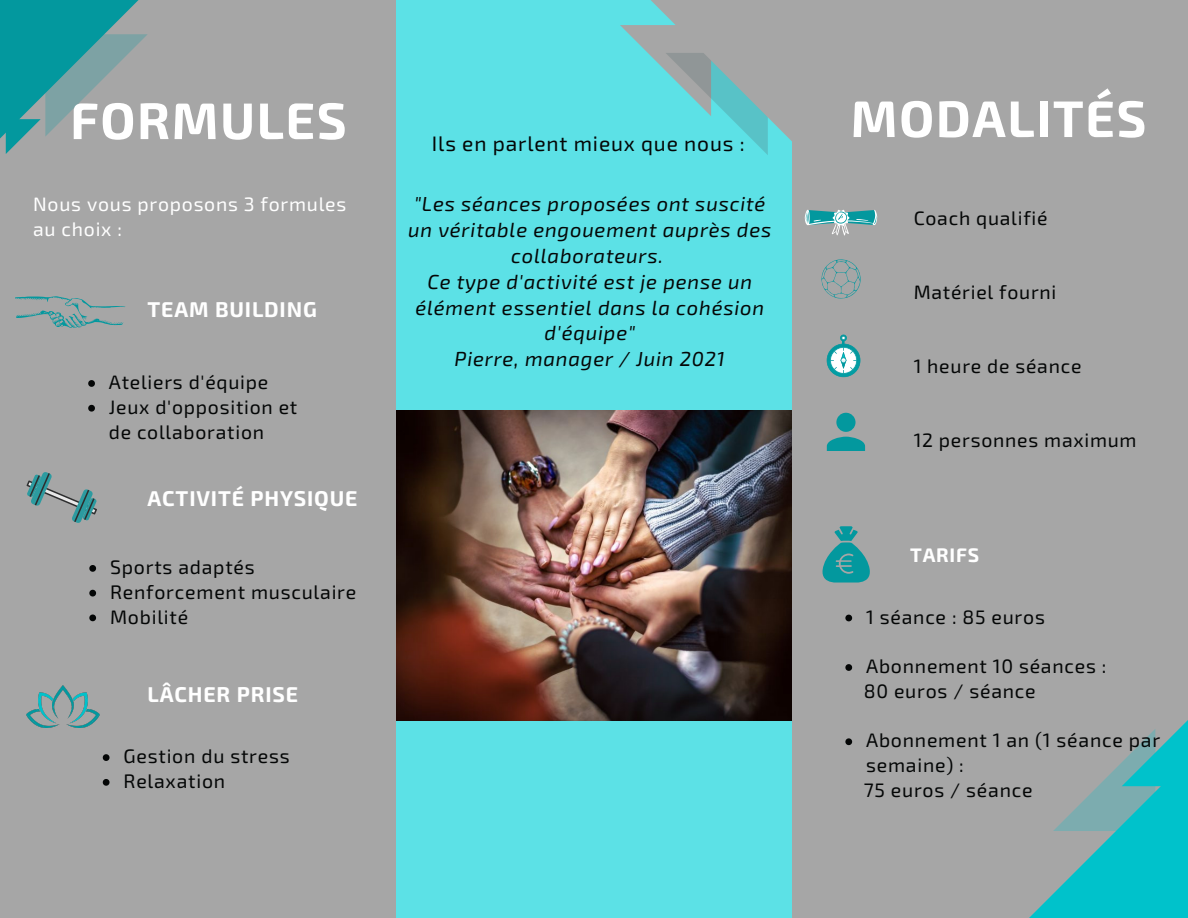
<style>
.page{position:relative;width:1188px;height:918px;background:#a6a6a6}
.page>*{position:absolute;margin:0;border:0;box-sizing:border-box;transform-origin:0 0}
.t1{font:700 51.45px "Exo 2";letter-spacing:.03em;color:#fff}
.t2{font:700 21.45px "Exo 2";letter-spacing:.04em;color:#fff}
.t3{font:21px "Exo 2";letter-spacing:.04em;color:#040606}
.t4{font:italic 20.25px/25.8px "Exo 2";letter-spacing:.04em;color:#040606;text-align:center}
.t5{font:700 19.65px "Exo 2";letter-spacing:.04em;color:#fff}
.t6{font:19.5px/24.8px "Exo 2";letter-spacing:.04em;color:#040606}
.t7{font:19.35px/24.8px "Exo 2";letter-spacing:.04em;color:#040606}
.t8{font:19.35px/24.8px "Exo 2";letter-spacing:.04em;color:#fff}
</style>
<div class="page">
<svg style="left:827px;top:335px;width:33px;height:42px"></svg>
<svg style="left:1029px;top:831px;width:159px;height:87px;fill:#00c2cb"></svg>
<svg style="left:1053px;top:720px;width:135px;height:111px"></svg>
<svg style="left:0;top:0;width:148px;height:154px"></svg>
<svg style="left:15px;top:296px;width:110px;height:32px"></svg>
<svg style="left:26px;top:472px;width:71px;height:51px"></svg>
<img style="left:26px;top:686px;width:73px;height:41px">
<svg style="left:822px;top:526px;width:48px;height:57px"></svg>
<svg style="left:805px;top:210px;width:73px;height:25px"></svg>
<svg style="left:821px;top:259px;width:40px;height:40px"></svg>
<svg style="left:827px;top:413px;width:38px;height:38px"></svg>
<div style="left:396px;top:0;width:396px;height:918px;background:#5ce1e6"></div>
<img style="left:396px;top:410px;width:396px;height:311px">
<svg style="left:88px;top:380px;width:7px;height:7px"></svg>
<svg style="left:88px;top:405px;width:7px;height:7px"></svg>
<svg style="left:89px;top:565px;width:7px;height:7px"></svg>
<svg style="left:89px;top:590px;width:7px;height:7px"></svg>
<svg style="left:89px;top:615px;width:7px;height:6px"></svg>
<svg style="left:845px;top:615px;width:7px;height:6px"></svg>
<svg style="left:845px;top:664px;width:7px;height:7px"></svg>
<svg style="left:845px;top:738px;width:7px;height:7px"></svg>
<svg style="left:103px;top:754px;width:7px;height:7px"></svg>
<svg style="left:103px;top:779px;width:7px;height:7px"></svg>
<svg style="left:620px;top:0;width:172px;height:155px"></svg>
<p class="t1" style="left:70px;top:87px;width:278px">FORMULES</p>
<p class="t3" style="left:432px;top:130px;width:314px">Ils en parlent mieux que nous :</p>
<p class="t8" style="left:33px;top:191px;width:315px">Nous vous proposons 3 formules au choix :</p>
<p class="t4" style="left:408px;top:190px;width:365px">"Les séances proposées ont suscité un véritable engouement auprès des collaborateurs.</p>
<p class="t4" style="left:415px;top:268px;width:350px">Ce type d'activité est je pense un élément essentiel dans la cohésion d'équipe"</p>
<p class="t4" style="left:455px;top:345px;width:272px">Pierre, manager / Juin 2021</p>
<p class="t2" style="left:148px;top:295px;width:171px">TEAM BUILDING</p>
<p class="t7" style="left:109px;top:369px;width:161px">Ateliers d'équipe</p>
<p class="t7" style="left:109px;top:394px;width:190px">Jeux d'opposition et de collaboration</p>
<p class="t2" style="left:148px;top:484px;width:212px">ACTIVITÉ PHYSIQUE</p>
<p class="t1" style="left:851px;top:85px;width:297px">MODALITÉS</p>
<p class="t7" style="left:914px;top:205px;width:135px">Coach qualifié</p>
<p class="t7" style="left:914px;top:279px;width:144px">Matériel fourni</p>
<p class="t7" style="left:914px;top:353px;width:169px">1 heure de séance</p>
<p class="t7" style="left:914px;top:427px;width:225px">12 personnes maximum</p>
<p class="t5" style="left:910px;top:543px;width:70px">TARIFS</p>
<p class="t6" style="left:110px;top:554px;width:146px">Sports adaptés</p>
<p class="t6" style="left:110px;top:579px;width:248px">Renforcement musculaire</p>
<p class="t6" style="left:110px;top:603px;width:80px">Mobilité</p>
<p class="t6" style="left:866px;top:603px;width:180px">1 séance : 85 euros</p>
<p class="t6" style="left:866px;top:653px;width:242px">Abonnement 10 séances :</p>
<p class="t2" style="left:148px;top:680px;width:152px">LÂCHER PRISE</p>
<p class="t6" style="left:124px;top:743px;width:168px">Gestion du stress</p>
<p class="t6" style="left:124px;top:768px;width:103px">Relaxation</p>
<p class="t6" style="left:864px;top:678px;width:173px">80 euros / séance</p>
<p class="t6" style="left:866px;top:727px;width:296px">Abonnement 1 an (1 séance par semaine) :</p>
<p class="t6" style="left:864px;top:777px;width:170px">75 euros / séance</p>
</div>
